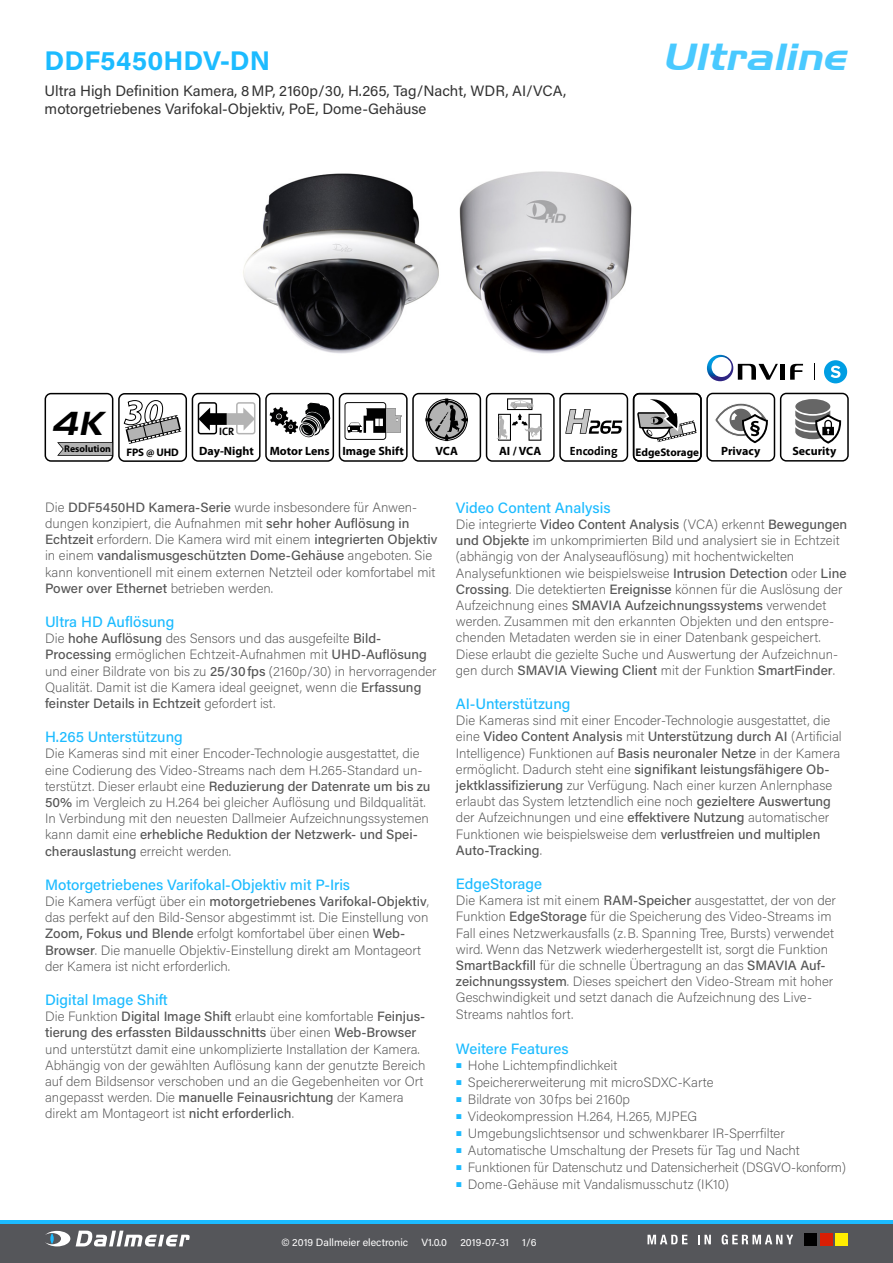
<style>
.page{position:relative;width:893px;height:1263px;background:#fff}
.page>*{position:absolute;margin:0;border:0;box-sizing:border-box;transform-origin:0 0}
.t1{font:italic 37.5px "Hanzel Wide";color:#49c9ff}
.t2{font:italic 33px "Hanzel Wide";color:#000;scale:.9 1}
.t3{font:700 27px "Acumin Pro";color:#1cbbff}
.t4{font:500 15px "Acumin Pro";color:#1cbbff}
.t5{font:15px/18px "Acumin Pro";color:#333}
.t6{font:200 13.5px/16.2px "Acumin Pro";color:#565656}
.t7{font:700 12px "Myriad Pro";color:#000}
.t8{font:700 12px "The Sans";color:#000}
.t9{font:700 11.1px "Myriad Pro";color:#000}
.t10{font:700 10.95px "Myriad Pro";letter-spacing:-.015em;color:#000}
.t11{font:700 10.8px "The Sans";color:#000}
.t12{font:10.5px "Acumin Pro";color:#fff}
.t13{font:700 9.75px "Myriad Pro";color:#000}
.s1{font-weight:500}
</style>
<div class="page">
<svg style="left:0;top:1220px;width:893px;height:5px;background:#27a6de"></svg>
<div style="left:0;top:1225px;width:893px;height:38px;background:#55565a"></div>
<svg style="left:76px;top:1230px;width:114px;height:16px"></svg>
<svg style="left:45px;top:1231px;width:25px;height:15px"></svg>
<svg style="left:50px;top:1233px;width:4px;height:11px"></svg>
<div style="left:804px;top:1233px;width:13px;height:13px;background:#000"></div>
<div style="left:820px;top:1233px;width:13px;height:13px;background:#d91e04"></div>
<div style="left:835px;top:1233px;width:13px;height:13px;background:#ffed00"></div>
<svg style="left:647px;top:1235px;width:40px;height:9px"></svg>
<svg style="left:698px;top:1235px;width:13px;height:9px"></svg>
<svg style="left:722px;top:1234px;width:71px;height:10px"></svg>
<img style="left:243px;top:171px;width:389px;height:183px">
<div style="left:780px;top:364px;width:5px;height:16px;background:#000"></div>
<svg style="left:790px;top:364px;width:13px;height:16px"></svg>
<svg style="left:707px;top:355px;width:71px;height:26px"></svg>
<div style="left:824px;top:360px;width:23px;height:23px;background:#009ee3;border-radius:50%"></div>
<svg style="left:831px;top:366px;width:9px;height:12px"></svg>
<svg style="left:45px;top:393px;width:804px;height:69px"></svg>
<h3 class="t3" style="left:45px;top:41px;width:227px">DDF5450HDV-DN</h3>
<p class="t5" style="left:45px;top:81px;width:523px">Ultra High Definition Kamera, 8MP, 2160p/30, H.265, Tag/Nacht, WDR, AI/VCA, motorgetriebenes Varifokal-Objektiv, PoE, Dome-Gehäuse</p>
<h1 class="t1" style="left:662px;top:35px;width:185px">Ultraline</h1>
<h2 class="t2" style="left:51px;top:403px;width:57px">4K</h2>
<p class="t11" style="left:219px;top:425px;width:17px">ICR</p>
<p class="t13" style="left:64px;top:443px;width:48px">Resolution</p>
<p class="t10" style="left:126px;top:445px;width:54px">FPS @ UHD</p>
<p class="t7" style="left:199px;top:443px;width:56px">Day-Night</p>
<p class="t7" style="left:270px;top:443px;width:136px">Motor Lens Image Shift</p>
<p class="t7" style="left:435px;top:443px;width:24px">VCA</p>
<p class="t7" style="left:499px;top:443px;width:44px">AI / VCA</p>
<p class="t8" style="left:570px;top:445px;width:49px">Encoding</p>
<p class="t9" style="left:635px;top:445px;width:65px">EdgeStorage</p>
<p class="t7" style="left:721px;top:443px;width:41px">Privacy</p>
<p class="t7" style="left:792px;top:443px;width:45px">Security</p>
<p class="t6" style="left:45px;top:498px;width:394px">Die <span class="s1">DDF5450HD Kamera-Serie</span> wurde insbesondere für Anwen&shy;dungen konzipiert, die Aufnahmen mit <span class="s1">sehr hoher Auflösung in Echtzeit</span> erfordern. Die Kamera wird mit einem <span class="s1">integrierten Objektiv </span>in einem <span class="s1">vandalismusgeschützten Dome-Gehäuse</span> angeboten. Sie kann konventionell mit einem externen Netzteil oder komfortabel mit <span class="s1">Power over Ethernet</span> betrieben werden.</p>
<p class="t4" style="left:45px;top:611px;width:131px">Ultra HD Auflösung</p>
<p class="t6" style="left:45px;top:630px;width:393px">Die <span class="s1">hohe Auflösung</span> des Sensors und das ausgefeilte <span class="s1">Bild-Processing</span> ermöglichen Echtzeit-Aufnahmen mit <span class="s1">UHD-Auflösung </span>und einer Bildrate von bis zu <span class="s1">25/30fps</span> (2160p/30) in hervorragender Qualität. Damit ist die Kamera ideal geeignet, wenn die <span class="s1">Erfassung feinster Details in Echtzeit</span> gefordert ist.</p>
<p class="t4" style="left:45px;top:726px;width:139px">H.265 Unterstützung</p>
<p class="t6" style="left:45px;top:745px;width:387px">Die Kameras sind mit einer Encoder-Technologie ausgestattet, die eine Codierung des Video-Streams nach dem H.265-Standard un&shy;terstützt. Dieser erlaubt eine <span class="s1">Reduzierung der Datenrate um bis zu 50%</span> im Vergleich zu H.264 bei gleicher Auflösung und Bildqualität.<br>In Verbindung mit den neuesten Dallmeier Aufzeichnungssystemen kann damit eine <span class="s1">erhebliche Reduktion der Netzwerk- und Spei&shy;cherauslastung</span> erreicht werden.</p>
<p class="t4" style="left:45px;top:874px;width:307px">Motorgetriebenes Varifokal-Objektiv mit P-Iris</p>
<p class="t6" style="left:45px;top:893px;width:385px">Die Kamera verfügt über ein <span class="s1">motorgetriebenes Varifokal-Objektiv</span>, das perfekt auf den Bild-Sensor abgestimmt ist. Die Einstellung von <span class="s1">Zoom, Fokus und Blende</span> erfolgt komfortabel über einen <span class="s1">Web-Browser</span>. Die manuelle Objektiv-Einstellung direkt am Montageort der Kamera ist nicht erforderlich.</p>
<p class="t4" style="left:45px;top:989px;width:124px">Digital Image Shift</p>
<p class="t6" style="left:45px;top:1008px;width:382px">Die Funktion <span class="s1">Digital Image Shift</span> erlaubt eine komfortable <span class="s1">Feinjus&shy;tierung des erfassten Bildausschnitts</span> über einen <span class="s1">Web-Browser </span>und unterstützt damit eine unkomplizierte Installation der Kamera.<br>Abhängig von der gewählten Auflösung kann der genutzte Bereich auf dem Bildsensor verschoben und an die Gegebenheiten vor Ort angepasst werden. Die <span class="s1">manuelle Feinausrichtung</span> der Kamera direkt am Montageort ist <span class="s1">nicht erforderlich</span>.</p>
<p class="t4" style="left:456px;top:497px;width:156px">Video Content Analysis</p>
<p class="t6" style="left:456px;top:516px;width:393px">Die integrierte <span class="s1">Video Content Analysis</span> (VCA) erkennt <span class="s1">Bewegungen und Objekte</span> im unkomprimierten Bild und analysiert sie in Echtzeit (abhängig von der Analyseauflösung) mit hochentwickelten Analysefunktionen wie beispielsweise <span class="s1">Intrusion Detection</span> oder <span class="s1">Line Crossing</span>. Die detektierten <span class="s1">Ereignisse</span> können für die Auslösung der Aufzeichnung eines <span class="s1">SMAVIA Aufzeichnungssystems</span> verwendet werden. Zusammen mit den erkannten Objekten und den entspre&shy;chenden Metadaten werden sie in einer Datenbank gespeichert.<br>Diese erlaubt die gezielte Suche und Auswertung der Aufzeichnun&shy;gen durch <span class="s1">SMAVIA Viewing Client</span> mit der Funktion <span class="s1">SmartFinder</span>.</p>
<p class="t4" style="left:456px;top:693px;width:116px">AI-Unterstützung</p>
<p class="t6" style="left:456px;top:712px;width:387px">Die Kameras sind mit einer Encoder-Technologie ausgestattet, die eine <span class="s1">Video Content Analysis</span> mit <span class="s1">Unterstützung durch AI</span> (Artificial Intelligence) Funktionen auf <span class="s1">Basis neuronaler Netze</span> in der Kamera ermöglicht. Dadurch steht eine <span class="s1">signifikant leistungsfähigere Ob&shy;jektklassifizierung</span> zur Verfügung. Nach einer kurzen Anlernphase erlaubt das System letztendlich eine noch <span class="s1">gezieltere Auswertung </span>der Aufzeichnungen und eine <span class="s1">effektivere Nutzung</span> automatischer Funktionen wie beispielsweise dem <span class="s1">verlustfreien und multiplen Auto-Tracking</span>.</p>
<p class="t4" style="left:456px;top:873px;width:88px">EdgeStorage</p>
<p class="t6" style="left:456px;top:892px;width:382px">Die Kamera ist mit einem <span class="s1">RAM-Speicher</span> ausgestattet, der von der Funktion <span class="s1">EdgeStorage</span> für die Speicherung des Video-Streams im Fall eines Netzwerkausfalls (z.B. Spanning Tree, Bursts) verwendet wird. Wenn das Netzwerk wiederhergestellt ist, sorgt die Funktion <span class="s1">SmartBackfill</span> für die schnelle Übertragung an das <span class="s1">SMAVIA Auf&shy;zeichnungssystem</span>. Dieses speichert den Video-Stream mit hoher Geschwindigkeit und setzt danach die Aufzeichnung des Live-Streams nahtlos fort.</p>
<p class="t4" style="left:456px;top:1038px;width:114px">Weitere Features</p>
<p class="t6" style="left:456px;top:1056px;width:163px"><sup>■</sup> Hohe Lichtempfindlichkeit</p>
<p class="t6" style="left:456px;top:1074px;width:259px"><sup>■</sup> Speichererweiterung mit microSDXC-Karte</p>
<p class="t6" style="left:456px;top:1091px;width:176px"><sup>■</sup> Bildrate von 30fps bei 2160p</p>
<p class="t6" style="left:456px;top:1108px;width:243px"><sup>■</sup> Videokompression H.264, H.265, MJPEG</p>
<p class="t6" style="left:456px;top:1125px;width:330px"><sup>■</sup> Umgebungslichtsensor und schwenkbarer IR-Sperrfilter</p>
<p class="t6" style="left:456px;top:1142px;width:345px"><sup>■</sup> Automatische Umschaltung der Presets für Tag und Nacht</p>
<p class="t6" style="left:456px;top:1159px;width:391px"><sup>■</sup> Funktionen für Datenschutz und Datensicherheit (DSGVO-konform)</p>
<p class="t6" style="left:456px;top:1176px;width:275px"><sup>■</sup> Dome-Gehäuse mit Vandalismusschutz (IK10)</p>
<p class="t12" style="left:281px;top:1235px;width:128px">© 2019 Dallmeier electronic</p>
<p class="t12" style="left:421px;top:1235px;width:27px">V1.0.0</p>
<p class="t12" style="left:460px;top:1235px;width:50px">2019-07-31</p>
<p class="t12" style="left:522px;top:1235px;width:16px">1/6</p>
</div>
